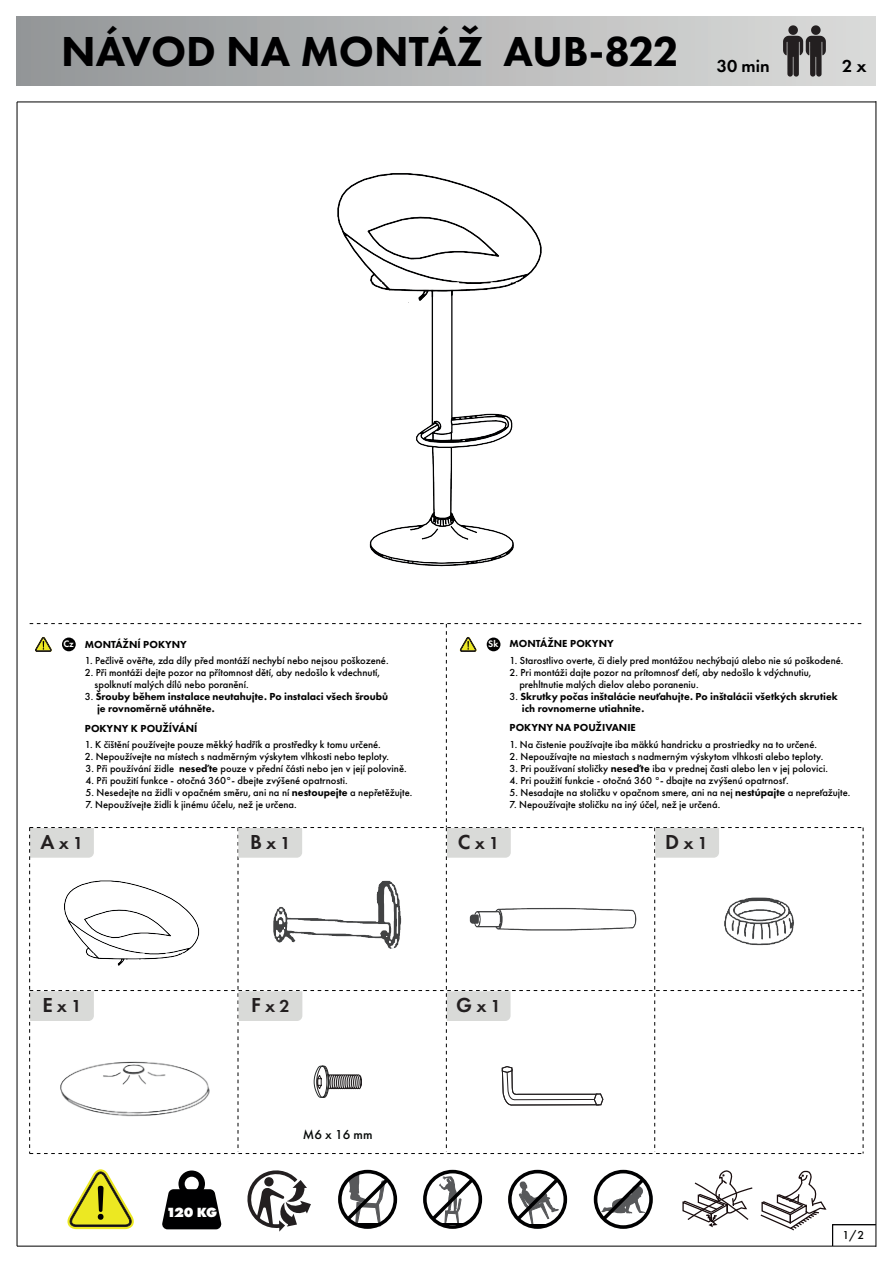
<style>
.page{position:relative;width:893px;height:1263px;background:#fff}
.page>*{position:absolute;margin:0;border:0;box-sizing:border-box;transform-origin:0 0}
.t1{font:800 43.5px "Futura PT";color:#000001}
.t2{font:600 18px "Futura PT";color:#231f20}
.t3{font:600 18px "Futura PT";color:#000001}
.t4{font:800 13.8px "Futura PT";color:#fff}
.t5{font:500 13.5px "Futura PT";color:#040706}
.t6{font:500 12px "Futura PT";color:#050706}
.t7{font:500 10.5px/12px "Futura PT";color:#000001}
.t8{font:800 10.5px/12px "Futura PT";color:#000001}
.t9{font:600 9.75px "Futura PT";color:#fff}
.s1{font-weight:500}
.s2{font-weight:800}
.s3{font-size:21px}
</style>
<div class="page">
<div style="left:17px;top:17px;width:859px;height:68px;background:linear-gradient(to right,#939698,#dcdcdb)"></div>
<svg style="left:783px;top:25px;width:43px;height:52px;background:#6e6c6c"></svg>
<hr style="left:17px;top:102px;width:859px;height:1px;background:#000001">
<hr style="left:17px;top:102px;width:1px;height:1144px;background:#000001">
<hr style="left:876px;top:101px;width:1px;height:1146px;background:#000001">
<hr style="left:17px;top:1246px;width:859px;height:1px;background:#000001">
<svg style="left:832px;top:1224px;width:44px;height:23px"></svg>
<img style="left:337px;top:173px;width:205px;height:394px">
<svg style="left:682px;top:1170px;width:144px;height:61px"></svg>
<svg style="left:594px;top:1170px;width:59px;height:59px"></svg>
<svg style="left:162px;top:1170px;width:60px;height:59px"></svg>
<svg style="left:67px;top:1169px;width:67px;height:60px"></svg>
<svg style="left:247px;top:1170px;width:64px;height:61px"></svg>
<svg style="left:338px;top:1170px;width:59px;height:59px"></svg>
<svg style="left:423px;top:1170px;width:59px;height:59px"></svg>
<svg style="left:508px;top:1170px;width:59px;height:59px"></svg>
<svg style="left:29px;top:623px;width:835px;height:531px"></svg>
<h1 class="t1" style="left:61px;top:24px;width:619px">NÁVOD NA MONTÁŽ AUB-822</h1>
<h2 class="t3" style="left:717px;top:54px;width:54px">30 min</h2>
<h2 class="t3" style="left:842px;top:54px;width:26px">2 x</h2>
<p class="t9" style="left:64px;top:638px;width:12px">Cz</p>
<p class="t8" style="left:85px;top:638px;width:104px">MONTÁŽNÍ POKYNY</p>
<p class="t9" style="left:488px;top:638px;width:12px">Sk</p>
<p class="t7" style="left:85px;top:655px;width:305px">1. Pečlivě ověřte, zda díly před montáží nechybí nebo nejsou poškozené.</p>
<p class="t7" style="left:95px;top:667px;width:287px;text-indent:-10px">2. Při montáži dejte pozor na přítomnost dětí, aby nedošlo k vdechnutí, spolknutí malých dílů nebo poranění.</p>
<p class="t8" style="left:97px;top:690px;width:293px;text-indent:-12px"><span class="s1">3.</span> Šrouby během instalace neutahujte. Po instalaci všech šroubů je rovnoměrně utáhněte.</p>
<p class="t8" style="left:85px;top:722px;width:114px">POKYNY K POUŽÍVÁNÍ</p>
<p class="t7" style="left:85px;top:739px;width:298px">1. K čištění používejte pouze měkký hadřík a prostředky k tomu určené.</p>
<p class="t7" style="left:85px;top:751px;width:306px">2. Nepoužívejte na místech s nadměrným výskytem vlhkosti nebo teploty.</p>
<p class="t7" style="left:86px;top:763px;width:322px">3. Při používání židle <span class="s2">neseďte</span> pouze v přední části nebo jen v její polovině.</p>
<p class="t7" style="left:86px;top:775px;width:264px">4. Při použití funkce - otočná 360°- dbejte zvýšené opatrnosti.</p>
<p class="t7" style="left:86px;top:787px;width:328px">5. Nesedejte na židli v opačném směru, ani na ní <span class="s2">nestoupejte</span> a nepřetěžujte.</p>
<p class="t7" style="left:86px;top:799px;width:213px">7. Nepoužívejte židli k jinému účelu, než je určena.</p>
<p class="t8" style="left:509px;top:637px;width:106px">MONTÁŽNE POKYNY</p>
<p class="t7" style="left:509px;top:654px;width:335px">1. Starostlivo overte, či diely pred montážou nechýbajú alebo nie sú poškodené.</p>
<p class="t7" style="left:519px;top:666px;width:293px;text-indent:-10px">2. Pri montáži dajte pozor na prítomnosť detí, aby nedošlo k vdýchnutiu, prehltnutie malých dielov alebo poraneniu.</p>
<p class="t8" style="left:522px;top:690px;width:318px;text-indent:-12px"><span class="s1">3.</span> Skrutky počas inštalácie neuťahujte. Po inštalácii všetkých skrutiek ich rovnomerne utiahnite.</p>
<p class="t8" style="left:509px;top:721px;width:128px">POKYNY NA POUŽIVANIE</p>
<p class="t7" style="left:509px;top:738px;width:309px">1. Na čistenie používajte iba mäkkú handricku a prostriedky na to určené.</p>
<p class="t7" style="left:509px;top:750px;width:315px">2. Nepoužívajte na miestach s nadmerným výskytom vlhkosti alebo teploty.</p>
<p class="t7" style="left:509px;top:762px;width:320px">3. Pri používaní stoličky <span class="s2">neseďte</span> iba v prednej časti alebo len v jej polovici.</p>
<p class="t7" style="left:509px;top:774px;width:281px">4. Pri použití funkcie - otočná 360 °- dbajte na zvýšenú opatrnosť.</p>
<p class="t7" style="left:509px;top:786px;width:342px">5. Nesadajte na stoličku v opačnom smere, ani na nej <span class="s2">nestúpajte</span> a nepreťažujte.</p>
<p class="t7" style="left:509px;top:798px;width:212px">7. Nepoužívajte stoličku na iný účel, než je určená.</p>
<h2 class="t2" style="left:41px;top:831px;width:44px"><span class="s3">A</span>x 1</h2>
<h2 class="t2" style="left:42px;top:995px;width:41px"><span class="s3">E</span>x 1</h2>
<h2 class="t2" style="left:250px;top:831px;width:42px"><span class="s3">B</span>x 1</h2>
<h2 class="t2" style="left:458px;top:831px;width:43px"><span class="s3">C</span>x 1</h2>
<h2 class="t2" style="left:665px;top:831px;width:44px"><span class="s3">D</span>x 1</h2>
<h2 class="t2" style="left:251px;top:995px;width:40px"><span class="s3">F</span>x 2</h2>
<h2 class="t2" style="left:456px;top:995px;width:46px"><span class="s3">G</span>x 1</h2>
<h3 class="t4" style="left:166px;top:1203px;width:53px">120 KG</h3>
<p class="t5" style="left:303px;top:1126px;width:71px">M6 x 16 mm</p>
<p class="t6" style="left:842px;top:1228px;width:23px">1/2</p>
</div>
